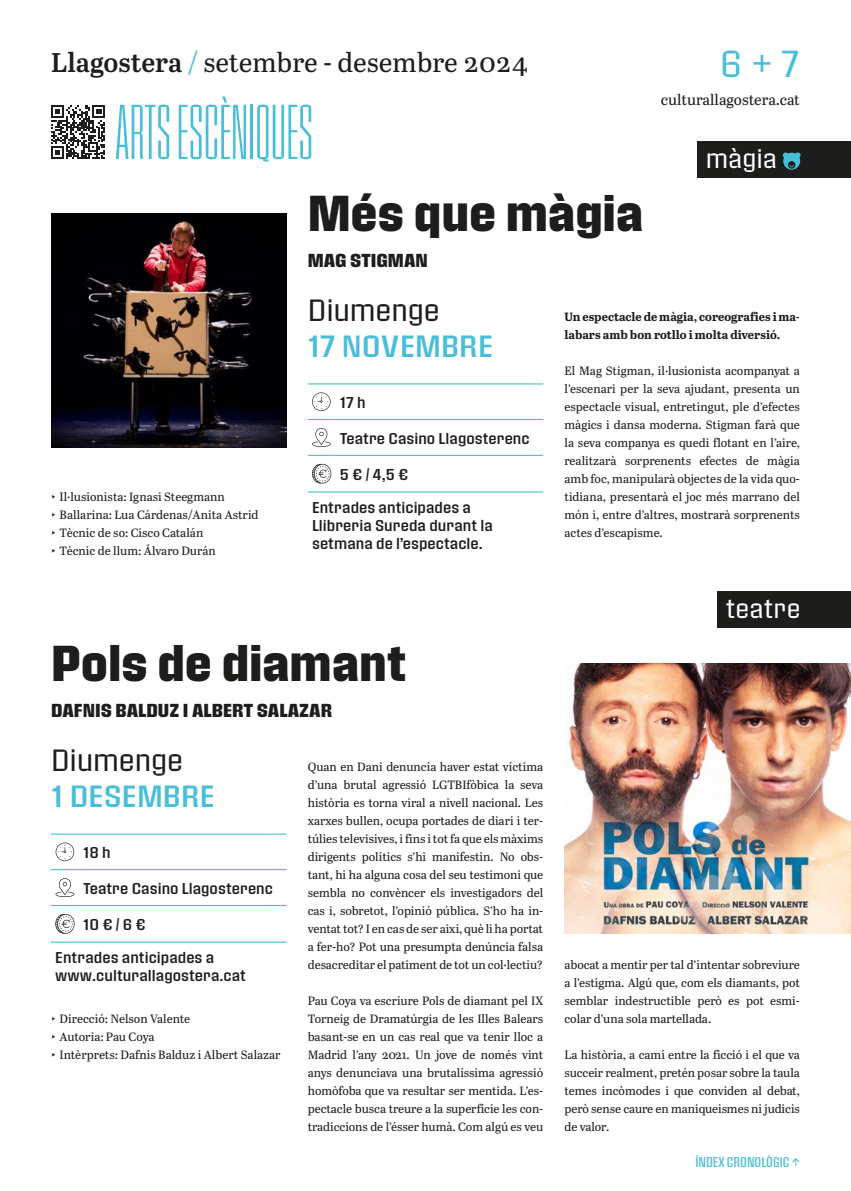
<style>
.page{position:relative;width:851px;height:1191px;background:#fff}
.page>*{position:absolute;margin:0;border:0;box-sizing:border-box;transform-origin:0 0}
.t1{font:74.4px "Pressio No.21";color:#49bed8}
.t2{font:48.3px "Pressio No.54";letter-spacing:-.005em;color:#1d1d1b}
.t3{font:36px "Pressio No.51";color:#49bed8}
.t4{font:29.4px "Pressio No.52";color:#49bed8}
.t5{font:29.4px "Pressio No.51";letter-spacing:-.01em;color:#1d1d1b}
.t6{font:27px "Abril Text";color:#1d1d1b}
.t7{font:25.5px "Pressio No.51";letter-spacing:-.005em;color:#fff}
.t8{font:18px "Pressio No.54";color:#1d1d1b}
.t9{font:15px/18px "Pressio No.52";color:#1d1d1b}
.t10{font:15px "Abril Text";color:#1d1d1b}
.t11{font:13.5px "Pressio No.42";color:#49bed8}
.t12{font:12px/18px "Abril Text";letter-spacing:-.005em;color:#1d1d1b;text-align:justify}
.t13{font:700 12px/18px "Abril Text";color:#1d1d1b}
.s1{font-weight:600}
.s2{color:#49bed8}
</style>
<div class="page">
<svg style="left:51px;top:105px;width:54px;height:54px"></svg>
<svg style="left:308px;top:419px;width:27px;height:1px"></svg>
<svg style="left:308px;top:455px;width:27px;height:1px"></svg>
<svg style="left:308px;top:383px;width:27px;height:1px"></svg>
<hr style="left:335px;top:383px;width:208px;height:1px;background:#49bed8">
<hr style="left:335px;top:419px;width:208px;height:1px;background:#49bed8">
<hr style="left:335px;top:455px;width:208px;height:1px;background:#49bed8">
<svg style="left:308px;top:491px;width:27px;height:1px"></svg>
<hr style="left:335px;top:491px;width:208px;height:1px;background:#49bed8">
<svg style="left:312px;top:392px;width:18px;height:19px"></svg>
<svg style="left:312px;top:428px;width:19px;height:19px"></svg>
<svg style="left:312px;top:464px;width:19px;height:19px"></svg>
<img style="left:51px;top:213px;width:235px;height:234px">
<div style="left:697px;top:141px;width:153px;height:36px;background:#1d1d1b"></div>
<svg style="left:782px;top:152px;width:18px;height:18px"></svg>
<div style="left:717px;top:591px;width:133px;height:36px;background:#1d1d1b"></div>
<img style="left:564px;top:663px;width:286px;height:270px">
<svg style="left:51px;top:869px;width:28px;height:1px"></svg>
<svg style="left:51px;top:905px;width:28px;height:1px"></svg>
<hr style="left:79px;top:869px;width:207px;height:1px;background:#49bed8">
<hr style="left:79px;top:905px;width:207px;height:1px;background:#49bed8">
<svg style="left:51px;top:833px;width:28px;height:1px"></svg>
<hr style="left:79px;top:833px;width:207px;height:1px;background:#49bed8">
<svg style="left:51px;top:941px;width:28px;height:1px"></svg>
<hr style="left:79px;top:941px;width:207px;height:1px;background:#49bed8">
<svg style="left:56px;top:842px;width:18px;height:19px"></svg>
<svg style="left:55px;top:878px;width:19px;height:19px"></svg>
<svg style="left:55px;top:914px;width:20px;height:19px"></svg>
<h3 class="t6" style="left:51px;top:43px;width:478px"><span class="s1">Llagostera</span> <span class="s2">/</span> setembre - desembre 2024</h3>
<h1 class="t1" style="left:115px;top:96px;width:200px">ARTS ESCÈNIQUES</h1>
<h3 class="t3" style="left:719px;top:42px;width:81px">6 + 7</h3>
<p class="t10" style="left:660px;top:89px;width:141px">culturallagostera.cat</p>
<h3 class="t7" style="left:705px;top:143px;width:73px">màgia</h3>
<p class="t12" style="left:51px;top:487px;width:209px;text-align:left">△ Il·lusionista: Ignasi Steegmann<br>△ Ballarina: Lua Cárdenas/Anita Astrid △ Tècnic de so: Cisco Catalán<br>△ Tècnic de llum: Álvaro Durán</p>
<h2 class="t2" style="left:308px;top:184px;width:337px">Més que màgia</h2>
<h3 class="t8" style="left:308px;top:250px;width:121px">MAG STIGMAN</h3>
<h3 class="t5" style="left:308px;top:292px;width:134px">Diumenge</h3>
<h3 class="t4" style="left:308px;top:328px;width:187px">17 NOVEMBRE</h3>
<p class="t9" style="left:340px;top:393px;width:27px">17 h</p>
<p class="t9" style="left:340px;top:429px;width:191px">Teatre Casino Llagosterenc</p>
<p class="t9" style="left:340px;top:465px;width:70px">5 € / 4,5 €</p>
<p class="t9" style="left:312px;top:498px;width:182px">Entrades anticipades a<br>Llibreria Sureda durant la setmana de l’espectacle.</p>
<p class="t13" style="left:564px;top:307px;width:237px">Un espectacle de màgia, coreografies i ma&shy;labars amb bon rotllo i molta diversió.</p>
<p class="t12" style="left:564px;top:361px;width:237px">El Mag Stigman, il·lusionista acompanyat a l’escenari per la seva ajudant, presenta un espectacle visual, entretingut, ple d’efectes màgics i dansa moderna. Stigman farà que la seva companya es quedi flotant en l’aire, realitzarà sorprenents efectes de màgia amb foc, manipularà objectes de la vida quo&shy;tidiana, presentarà el joc més marrano del món i, entre d’altres, mostrarà sorprenents actes d’escapisme.</p>
<h3 class="t7" style="left:725px;top:593px;width:76px">teatre</h3>
<h2 class="t2" style="left:51px;top:634px;width:357px">Pols de diamant</h2>
<h3 class="t8" style="left:51px;top:700px;width:283px">DAFNIS BALDUZ I ALBERT SALAZAR</h3>
<h3 class="t5" style="left:51px;top:742px;width:134px">Diumenge</h3>
<h3 class="t4" style="left:51px;top:778px;width:165px">1 DESEMBRE</h3>
<p class="t9" style="left:83px;top:843px;width:29px">18 h</p>
<p class="t9" style="left:83px;top:879px;width:191px">Teatre Casino Llagosterenc</p>
<p class="t9" style="left:83px;top:915px;width:64px">10 € / 6 €</p>
<p class="t9" style="left:55px;top:948px;width:192px">Entrades anticipades a www.culturallagostera.cat</p>
<p class="t12" style="left:308px;top:757px;width:237px">Quan en Dani denuncia haver estat víctima d’una brutal agressió LGTBIfòbica la seva història es torna viral a nivell nacional. Les xarxes bullen, ocupa portades de diari i ter&shy;túlies televisives, i fins i tot fa que els màxims dirigents polítics s’hi manifestin. No obs&shy;tant, hi ha alguna cosa del seu testimoni que sembla no convèncer els investigadors del cas i, sobretot, l’opinió pública. S’ho ha in&shy;ventat tot? I en cas de ser així, què li ha portat a fer-ho? Pot una presumpta denúncia falsa desacreditar el patiment de tot un col·lectiu?</p>
<p class="t12" style="left:308px;top:991px;width:237px">Pau Coya va escriure Pols de diamant pel IX Torneig de Dramatúrgia de les Illes Balears basant-se en un cas real que va tenir lloc a Madrid l’any 2021. Un jove de només vint anys denunciava una brutalíssima agressió homòfoba que va resultar ser mentida. L’es&shy;pectacle busca treure a la superfície les con&shy;tradiccions de l’ésser humà. Com algú es veu</p>
<p class="t12" style="left:51px;top:1009px;width:231px;text-align:left">△ Direcció: Nelson Valente<br>△ Autoria: Pau Coya<br>△ Intèrprets: Dafnis Balduz i Albert Salazar</p>
<p class="t12" style="left:564px;top:955px;width:237px">abocat a mentir per tal d’intentar sobreviure a l’estigma. Algú que, com els diamants, pot semblar indestructible però es pot esmi&shy;colar d’una sola martellada.</p>
<p class="t12" style="left:564px;top:1045px;width:237px">La història, a camí entre la ficció i el que va succeir realment, pretén posar sobre la taula temes incòmodes i que conviden al debat, però sense caure en maniqueismes ni judicis de valor.</p>
<p class="t11" style="left:695px;top:1154px;width:106px">ÍNDEX CRONOLÒGIC ↑</p>
</div>
